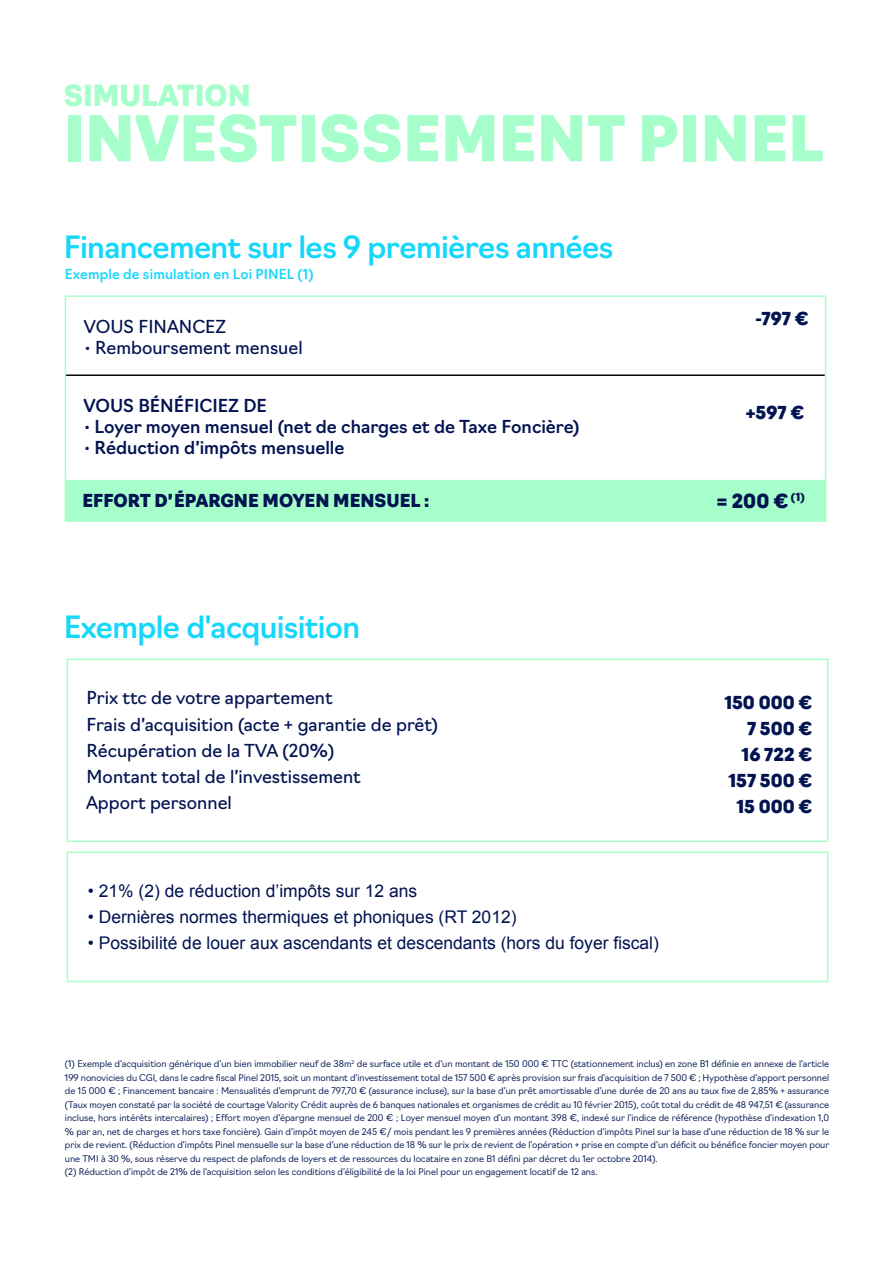
<style>
.page{position:relative;width:893px;height:1263px;background:#fff}
.page>*{position:absolute;margin:0;border:0;box-sizing:border-box;transform-origin:0 0}
.t1{font:900 61.5px "Navigo";color:#a6ffcb}
.Body_Text{font:500 30px "Navigo";letter-spacing:-.02em;color:#15d7fa}
.t2{font:900 28.5px "Navigo";letter-spacing:-.005em;color:#a6ffcb}
.Body_Text-2{font:900 18.9px "Navigo";color:#021351}
.t3{font:17.4px "Navigo";color:#021351}
.t4{font:17.4px "Arial";color:#021351}
.t5{font:500 17.4px "Navigo";color:#021351}
.t6{font:900 17.4px "Navigo";color:#021351}
.t7{font:500 13.5px "Navigo";letter-spacing:.01em;color:#15d7fa}
.t8{font:300 9px/13.5px "Navigo";color:#021351;text-align:justify}
</style>
<div class="page">
<hr style="left:67px;top:659px;width:761px;height:1px;background:#a6ffcb">
<hr style="left:67px;top:660px;width:1px;height:180px;background:#a6ffcb">
<hr style="left:827px;top:660px;width:1px;height:180px;background:#a6ffcb">
<hr style="left:67px;top:840px;width:761px;height:2px;background:#a6ffcb">
<hr style="left:67px;top:851px;width:761px;height:2px;background:#a6ffcb">
<hr style="left:67px;top:853px;width:1px;height:128px;background:#a6ffcb">
<hr style="left:827px;top:853px;width:1px;height:128px;background:#a6ffcb">
<hr style="left:67px;top:981px;width:761px;height:1px;background:#a6ffcb">
<div style="left:65px;top:480px;width:761px;height:41px;background:#a6ffcb"></div>
<hr style="left:66px;top:374px;width:759px;height:2px;background:#000">
<hr style="left:65px;top:520px;width:761px;height:2px;background:#a6ffcb">
<hr style="left:65px;top:295px;width:761px;height:2px;background:#a6ffcb">
<hr style="left:65px;top:297px;width:1px;height:78px;background:#a6ffcb">
<hr style="left:825px;top:297px;width:1px;height:78px;background:#a6ffcb">
<hr style="left:65px;top:375px;width:1px;height:105px;background:#a6ffcb">
<hr style="left:825px;top:375px;width:1px;height:105px;background:#a6ffcb">
<p class="t2" style="left:64px;top:74px;width:188px">SIMULATION</p>
<p class="t1" style="left:64px;top:91px;width:762px">INVESTISSEMENT PINEL</p>
<p class="Body_Text" style="left:64px;top:223px;width:551px">Financement sur les 9 premières années</p>
<p class="t7" style="left:65px;top:263px;width:250px">Exemple de simulation en Loi PINEL (1)</p>
<p class="t3" style="left:84px;top:313px;width:144px">VOUS FINANCEZ</p>
<p class="t3" style="left:84px;top:334px;width:220px">• Remboursement mensuel</p>
<p class="t5" style="left:84px;top:392px;width:185px">VOUS BÉNÉFICIEZ DE</p>
<p class="t5" style="left:84px;top:413px;width:497px">• Loyer moyen mensuel (net de charges et de Taxe Foncière)</p>
<p class="t5" style="left:84px;top:434px;width:262px">• Réduction d’impôts mensuelle</p>
<p class="t6" style="left:82px;top:487px;width:348px">EFFORT D’ÉPARGNE MOYEN MENSUEL :</p>
<p class="Body_Text" style="left:64px;top:603px;width:298px">Exemple d'acquisition</p>
<p class="t3" style="left:87px;top:684px;width:247px">Prix ttc de votre appartement</p>
<p class="t3" style="left:87px;top:711px;width:353px">Frais d’acquisition (acte + garantie de prêt)</p>
<p class="t3" style="left:87px;top:737px;width:249px">Récupération de la TVA (20%)</p>
<p class="t3" style="left:87px;top:763px;width:276px">Montant total de l’investissement</p>
<p class="t3" style="left:86px;top:789px;width:147px">Apport personnel</p>
<p class="t4" style="left:88px;top:879px;width:331px">• 21% (2) de réduction d’impôts sur 12 ans</p>
<p class="t4" style="left:88px;top:906px;width:430px">• Dernières normes thermiques et phoniques (RT 2012)</p>
<p class="t4" style="left:88px;top:932px;width:573px">• Possibilité de louer aux ascendants et descendants (hors du foyer fiscal)</p>
<p class="t6" style="left:755px;top:305px;width:55px">-797 €</p>
<p class="t6" style="left:746px;top:399px;width:60px">+597 €</p>
<p class="Body_Text-2" style="left:716px;top:486px;width:90px">= 200 € <sup>(1)</sup></p>
<p class="t6" style="left:724px;top:689px;width:89px">150 000 €</p>
<p class="t6" style="left:747px;top:715px;width:67px">7 500 €</p>
<p class="t6" style="left:742px;top:741px;width:72px">16 722 €</p>
<p class="t6" style="left:728px;top:767px;width:85px">157 500 €</p>
<p class="t6" style="left:736px;top:793px;width:77px">15 000 €</p>
<p class="t8" style="left:65px;top:1056px;width:766px">(1) Exemple d’acquisition générique d’un bien immobilier neuf de 38m<sup>2</sup> de surface utile et d’un montant de 150 000 € TTC (stationnement inclus) en zone B1 définie en annexe de l’article 199 nonovicies du CGI, dans le cadre fiscal Pinel 2015, soit un montant d’investissement total de 157 500 € après provision sur frais d’acquisition de 7 500 € ; Hypothèse d’apport personnel de 15 000 € ; Financement bancaire : Mensualités d’emprunt de 797,70 € (assurance incluse), sur la base d’un prêt amortissable d’une durée de 20 ans au taux fixe de 2,85% + assurance (Taux moyen constaté par la société de courtage Valority Crédit auprès de 6 banques nationales et organismes de crédit au 10 février 2015), coût total du crédit de 48 947,51 € (assurance incluse, hors intérêts intercalaires) ; Effort moyen d’épargne mensuel de 200 € ; Loyer mensuel moyen d’un montant 398 €, indexé sur l’indice de référence (hypothèse d’indexation 1,0 % par an, net de charges et hors taxe foncière). Gain d’impôt moyen de 245 €/ mois pendant les 9 premières années (Réduction d’impôts Pinel sur la base d’une réduction de 18 % sur le prix de revient. (Réduction d’impôts Pinel mensuelle sur la base d’une réduction de 18 % sur le prix de revient de l’opération + prise en compte d’un déficit ou bénéfice foncier moyen pour une TMI à 30 %, sous réserve du respect de plafonds de loyers et de ressources du locataire en zone B1 défini par décret du 1er octobre 2014).</p>
<p class="t8" style="left:65px;top:1164px;width:534px">(2) Réduction d’impôt de 21% de l’acquisition selon les conditions d’éligibilité de la loi Pinel pour un engagement locatif de 12 ans.</p>
</div>
